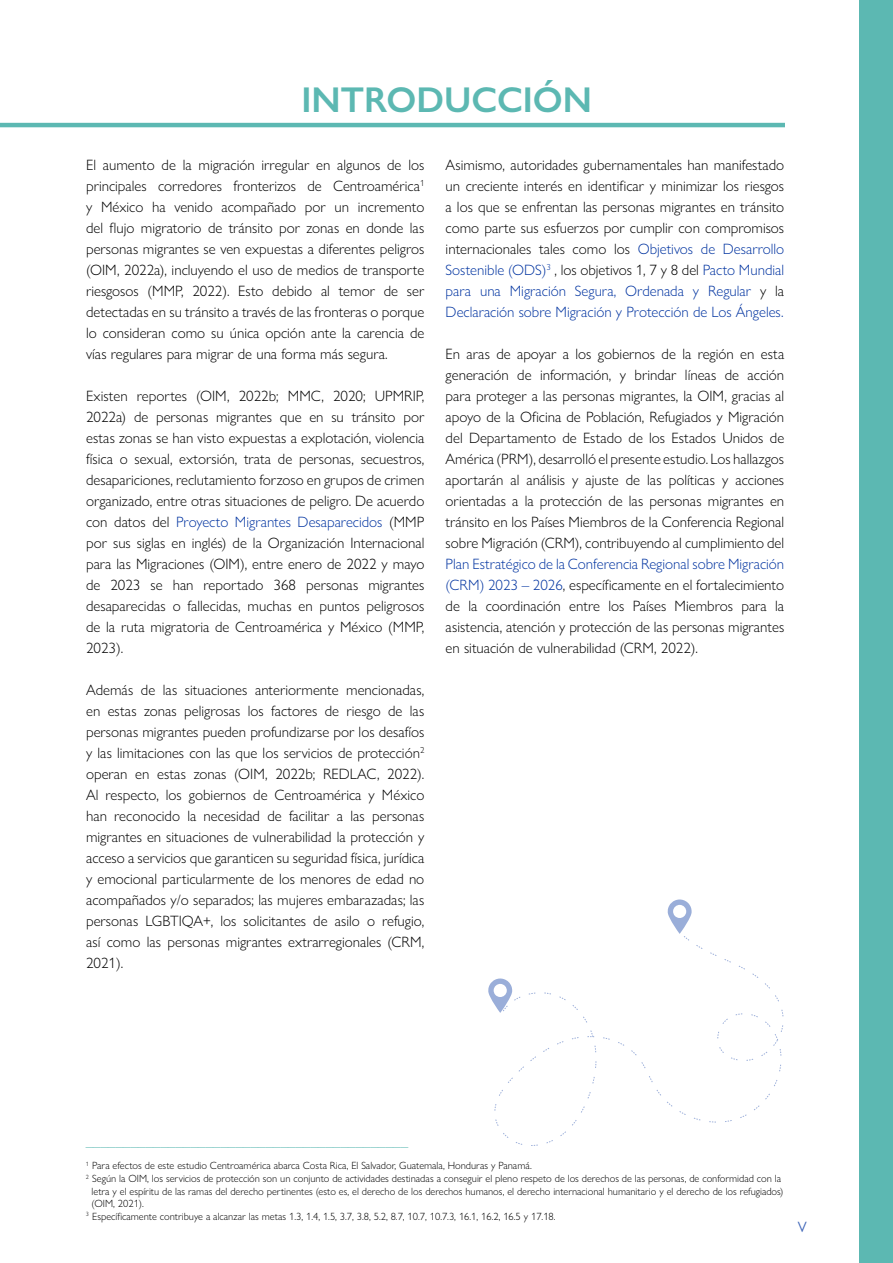
<style>
.page{position:relative;width:893px;height:1263px;background:#fff}
.page>*{position:absolute;margin:0;border:0;box-sizing:border-box;transform-origin:0 0}
.t1{font:600 36px "Gill Sans Nova";color:#5cb8b2}
.t2{font:300 15px/21px "Gill Sans Nova";color:#000;text-align:justify}
.t3{font:300 15px "Gill Sans Nova";color:#5cb8b2}
.t4{font:15px "Gill Sans Nova";color:#4066b8}
.t5{font:300 10.5px "Gill Sans Nova";color:#000}
.s1{color:#0033a0}
</style>
<div class="page">
<div style="left:859px;top:0;width:34px;height:1263px;background:#5cb8b2"></div>
<hr style="left:0;top:123px;width:785px;height:4px;background:#5cb8b2">
<svg style="left:495px;top:1119px;width:4px;height:7px"></svg>
<svg style="left:508px;top:1066px;width:16px;height:17px"></svg>
<svg style="left:587px;top:1030px;width:7px;height:7px"></svg>
<svg style="left:717px;top:1009px;width:66px;height:62px"></svg>
<svg style="left:488px;top:978px;width:32px;height:35px"></svg>
<svg style="left:667px;top:899px;width:35px;height:50px"></svg>
<h1 class="t1" style="left:302px;top:78px;width:292px">INTRODUCCIÓN</h1>
<p class="t2" style="left:86px;top:154px;width:340px">El aumento de la migración irregular en algunos de los principales corredores fronterizos de Centroamérica<sup>1 </sup>y México ha venido acompañado por un incremento del flujo migratorio de tránsito por zonas en donde las personas migrantes se ven expuestas a diferentes peligros (OIM, 2022a), incluyendo el uso de medios de transporte riesgosos (MMP, 2022). Esto debido al temor de ser detectadas en su tránsito a través de las fronteras o porque lo consideran como su única opción ante la carencia de vías regulares para migrar de una forma más segura.</p>
<p class="t2" style="left:86px;top:385px;width:340px">Existen reportes (OIM, 2022b; MMC, 2020; UPMRIP, 2022a) de personas migrantes que en su tránsito por estas zonas se han visto expuestas a explotación, violencia física o sexual, extorsión, trata de personas, secuestros, desapariciones, reclutamiento forzoso en grupos de crimen organizado, entre otras situaciones de peligro. De acuerdo con datos del <span class="s1">Proyecto Migrantes Desaparecidos</span> (MMP por sus siglas en inglés) de la Organización Internacional para las Migraciones (OIM), entre enero de 2022 y mayo de 2023 se han reportado 368 personas migrantes desaparecidas o fallecidas, muchas en puntos peligrosos de la ruta migratoria de Centroamérica y México (MMP, 2023).</p>
<p class="t2" style="left:86px;top:679px;width:340px">Además de las situaciones anteriormente mencionadas, en estas zonas peligrosas los factores de riesgo de las personas migrantes pueden profundizarse por los desafíos y las limitaciones con las que los servicios de protección<sup>2 </sup>operan en estas zonas (OIM, 2022b; REDLAC, 2022).<br>Al respecto, los gobiernos de Centroamérica y México han reconocido la necesidad de facilitar a las personas migrantes en situaciones de vulnerabilidad la protección y acceso a servicios que garanticen su seguridad física, jurídica y emocional particularmente de los menores de edad no acompañados y/o separados; las mujeres embarazadas; las personas LGBTIQA+, los solicitantes de asilo o refugio, así como las personas migrantes extrarregionales (CRM, 2021).</p>
<p class="t2" style="left:446px;top:154px;width:340px">Asimismo, autoridades gubernamentales han manifestado un creciente interés en identificar y minimizar los riesgos a los que se enfrentan las personas migrantes en tránsito como parte sus esfuerzos por cumplir con compromisos internacionales tales como los <span class="s1">Objetivos de Desarrollo Sostenible (ODS)</span><sup>3</sup> , los objetivos 1, 7 y 8 del <span class="s1">Pacto Mundial para una Migración Segura, Ordenada y Regular</span> y la <span class="s1">Declaración sobre Migración y Protección de Los Ángeles.</span></p>
<p class="t2" style="left:446px;top:343px;width:340px">En aras de apoyar a los gobiernos de la región en esta generación de información, y brindar líneas de acción para proteger a las personas migrantes, la OIM, gracias al apoyo de la Oficina de Población, Refugiados y Migración del Departamento de Estado de los Estados Unidos de América (PRM), desarrolló el presente estudio. Los hallazgos aportarán al análisis y ajuste de las políticas y acciones orientadas a la protección de las personas migrantes en tránsito en los Países Miembros de la Conferencia Regional sobre Migración (CRM), contribuyendo al cumplimiento del</p>
<p class="t2" style="left:446px;top:553px;width:340px"><span class="s1">Plan Estratégico de la Conferencia Regional sobre Migración (CRM) 2023 – 2026</span>, específicamente en el fortalecimiento de la coordinación entre los Países Miembros para la asistencia, atención y protección de las personas migrantes en situación de vulnerabilidad (CRM, 2022).</p>
<p class="t3" style="left:86px;top:1132px;width:324px">___________________________________________</p>
<p class="t5" style="left:86px;top:1159px;width:447px"><sup>1</sup> Para efectos de este estudio Centroamérica abarca Costa Rica, El Salvador, Guatemala, Honduras y Panamá.</p>
<p class="t5" style="left:86px;top:1172px;width:697px"><sup>2</sup> Según la OIM, los servicios de protección son un conjunto de actividades destinadas a conseguir el pleno respeto de los derechos de las personas, de conformidad con la</p>
<p class="t5" style="left:92px;top:1185px;width:693px">letra y el espíritu de las ramas del derecho pertinentes (esto es, el derecho de los derechos humanos, el derecho internacional humanitario y el derecho de los refugiados)</p>
<p class="t5" style="left:92px;top:1197px;width:54px">(OIM, 2021).</p>
<p class="t5" style="left:86px;top:1210px;width:471px"><sup>3</sup> Específicamente contribuye a alcanzar las metas 1.3, 1.4, 1.5, 3.7, 3.8, 5.2, 8.7, 10.7, 10.7.3, 16.1, 16.2, 16.5 y 17.18.</p>
<p class="t4" style="left:798px;top:1218px;width:10px">V</p>
</div>
